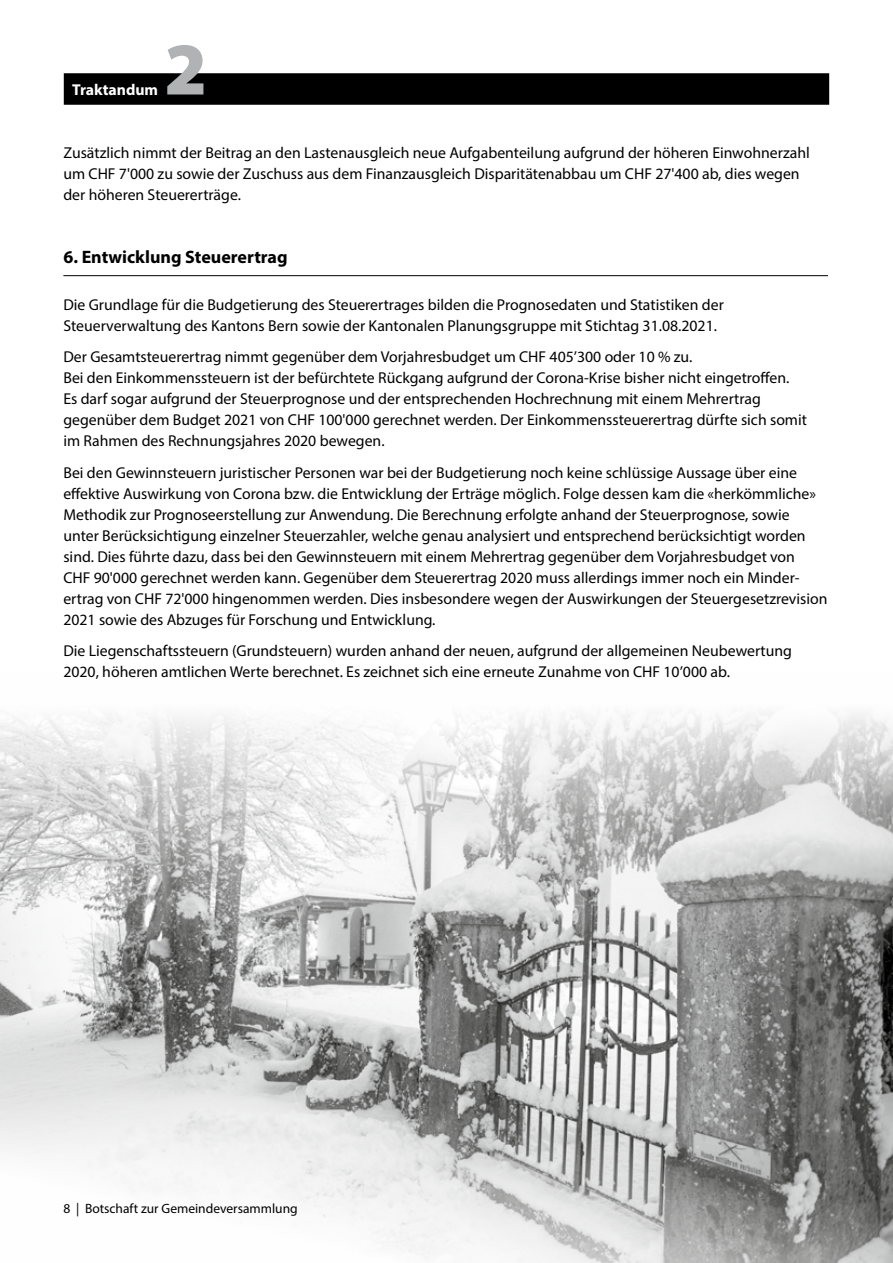
<style>
.page{position:relative;width:893px;height:1263px;background:#fff}
.page>*{position:absolute;margin:0;border:0;box-sizing:border-box;transform-origin:0 0}
.t1{font:900 75px "Myriad Pro";color:#b1b2b3}
.t2{font:700 18px "Myriad Pro";color:#000}
.t3{font:15.75px/21px "Myriad Pro";color:#000}
.t4{font:700 15.75px "Myriad Pro";color:#fff}
.t5{font:13.5px "Myriad Pro";color:#000}
</style>
<div class="page">
<img style="left:0;top:713px;width:893px;height:550px">
<div style="left:64px;top:73px;width:765px;height:32px;background:#000"></div>
<hr style="left:63px;top:275px;width:765px;height:1px;background:#000">
<p class="t4" style="left:72px;top:79px;width:87px">Traktandum</p>
<h1 class="t1" style="left:164px;top:19px;width:44px">2</h1>
<p class="t3" style="left:63px;top:141px;width:748px">Zusätzlich nimmt der Beitrag an den Lastenausgleich neue Aufgabenteilung aufgrund der höheren Einwohnerzahl um CHF 7'000 zu sowie der Zuschuss aus dem Finanzausgleich Disparitätenabbau um CHF 27'400 ab, dies wegen der höheren Steuererträge.</p>
<p class="t2" style="left:63px;top:245px;width:226px">6. Entwicklung Steuerertrag</p>
<p class="t3" style="left:63px;top:294px;width:662px">Die Grundlage für die Budgetierung des Steuerertrages bilden die Prognosedaten und Statistiken der<br>Steuerverwaltung des Kantons Bern sowie der Kantonalen Planungsgruppe mit Stichtag 31.08.2021.</p>
<p class="t3" style="left:63px;top:346px;width:745px">Der Gesamtsteuerertrag nimmt gegenüber dem Vorjahresbudget um CHF 405’300 oder 10 % zu.<br>Bei den Einkommenssteuern ist der befürchtete Rückgang aufgrund der Corona-Krise bisher nicht eingetroffen.<br>Es darf sogar aufgrund der Steuerprognose und der entsprechenden Hochrechnung mit einem Mehrertrag gegenüber dem Budget 2021 von CHF 100'000 gerechnet werden. Der Einkommenssteuerertrag dürfte sich somit im Rahmen des Rechnungsjahres 2020 bewegen.</p>
<p class="t3" style="left:63px;top:462px;width:766px">Bei den Gewinnsteuern juristischer Personen war bei der Budgetierung noch keine schlüssige Aussage über eine effektive Auswirkung von Corona bzw. die Entwicklung der Erträge möglich. Folge dessen kam die «herkömmliche» Methodik zur Prognoseerstellung zur Anwendung. Die Berechnung erfolgte anhand der Steuerprognose, sowie unter Berücksichtigung einzelner Steuerzahler, welche genau analysiert und entsprechend berücksichtigt worden sind. Dies führte dazu, dass bei den Gewinnsteuern mit einem Mehrertrag gegenüber dem Vorjahresbudget von<br>CHF 90'000 gerechnet werden kann. Gegenüber dem Steuerertrag 2020 muss allerdings immer noch ein Minder&shy;ertrag von CHF 72'000 hingenommen werden. Dies insbesondere wegen der Auswirkungen der Steuergesetzrevision 2021 sowie des Abzuges für Forschung und Entwicklung.</p>
<p class="t3" style="left:63px;top:640px;width:730px">Die Liegenschaftssteuern (Grundsteuern) wurden anhand der neuen, aufgrund der allgemeinen Neubewertung<br>2020, höheren amtlichen Werte berechnet. Es zeichnet sich eine erneute Zunahme von CHF 10’000 ab.</p>
<p class="t5" style="left:63px;top:1200px;width:236px">8 | Botschaft zur Gemeindeversammlung</p>
</div>
